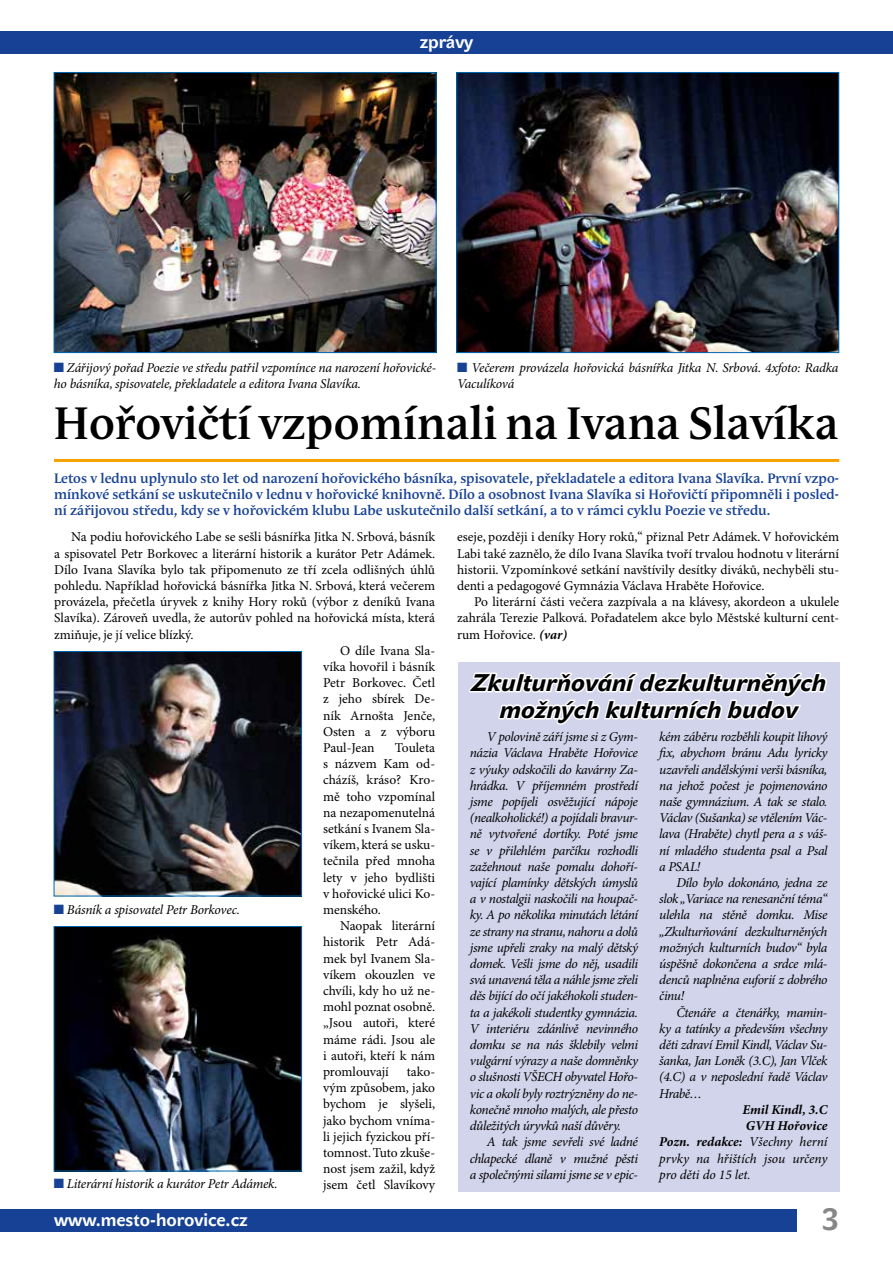
<style>
.page{position:relative;width:893px;height:1263px;background:#fff}
.page>*{position:absolute;margin:0;border:0;box-sizing:border-box;transform-origin:0 0}
.t1{font:700 45px "Andulka Book Pro";color:#000}
.t2{font:700 30px "Abc Green";color:#878787}
.t3{font:24px/27px "Abc Green Logo";letter-spacing:.01em;color:#000;text-align:center}
.t4{font:700 18px "Abc Green";color:#fff}
.t5{font:italic 13.5px/16.2px "Minion Pro";letter-spacing:-.025em;color:#000;text-align:justify}
.t6{font:13.5px/16.2px "Minion Pro";color:#000;text-align:justify}
.t7{font:700 13.5px/16.2px "Andulka Book Pro";color:#164194;text-align:justify}
.t8{font:italic 700 13.5px "Minion Pro";letter-spacing:-.005em;color:#000}
.t9{font:italic 13.5px "Minion Pro";letter-spacing:-.005em;color:#000}
.s1{color:#164194}
.s2{font-weight:700;font-style:italic}
.s3{font-weight:400}
</style>
<div class="page">
<div style="left:0;top:31px;width:893px;height:22px;background:#164194"></div>
<div style="left:0;top:1209px;width:796px;height:22px;background:#164194"></div>
<hr style="left:54px;top:459px;width:785px;height:3px;background:#f6a200">
<div style="left:458px;top:662px;width:381px;height:530px;background:#d2d4ec"></div>
<svg style="left:469px;top:672px;width:358px;height:53px"></svg>
<img style="left:458px;top:74px;width:379px;height:277px">
<div style="left:456px;top:72px;width:383px;height:281px;border:1px solid #0068b3"></div>
<img style="left:56px;top:74px;width:378px;height:277px">
<div style="left:54px;top:72px;width:382px;height:281px;border:1px solid #0068b3"></div>
<img style="left:56px;top:653px;width:244px;height:241px">
<div style="left:54px;top:651px;width:248px;height:245px;border:1px solid #0068b3"></div>
<img style="left:56px;top:928px;width:244px;height:241px">
<div style="left:54px;top:926px;width:248px;height:245px;border:1px solid #0068b3"></div>
<h3 class="t4" style="left:420px;top:31px;width:55px">zprávy</h3>
<p class="t5" style="left:54px;top:360px;width:384px"><span class="s1">■</span> Zářijový pořad Poezie ve středu patřil vzpomínce na narození hořovické&shy;ho básníka, spisovatele, překladatele a editora Ivana Slavíka.</p>
<p class="t5" style="left:457px;top:360px;width:383px"><span class="s1">■</span> Večerem provázela hořovická básnířka Jitka N. Srbová. 4xfoto: Radka<br>Vaculíková</p>
<h1 class="t1" style="left:54px;top:397px;width:786px">Hořovičtí vzpomínali na Ivana Slavíka</h1>
<p class="t7" style="left:54px;top:470px;width:786px">Letos v lednu uplynulo sto let od narození hořovického básníka, spisovatele, překladatele a editora Ivana Slavíka. První vzpo&shy;mínkové setkání se uskutečnilo v lednu v hořovické knihovně. Dílo a osobnost Ivana Slavíka si Hořovičtí připomněli i posled&shy;ní zářijovou středu, kdy se v hořovickém klubu Labe uskutečnilo další setkání, a to v rámci cyklu Poezie ve středu.</p>
<p class="t6" style="left:71px;top:529px;width:365px">Na podiu hořovického Labe se sešli básnířka Jitka N. Srbová, básník</p>
<p class="t6" style="left:54px;top:546px;width:382px">a spisovatel Petr Borkovec a literární historik a kurátor Petr Adámek.</p>
<p class="t6" style="left:54px;top:562px;width:382px">Dílo Ivana Slavíka bylo tak připomenuto ze tří zcela odlišných úhlů</p>
<p class="t6" style="left:54px;top:578px;width:382px">pohledu. Například hořovická básnířka Jitka N. Srbová, která večerem</p>
<p class="t6" style="left:54px;top:594px;width:382px">provázela, přečetla úryvek z knihy Hory roků (výbor z deníků Ivana</p>
<p class="t6" style="left:54px;top:610px;width:382px">Slavíka). Zároveň uvedla, že autorův pohled na hořovická místa, která</p>
<p class="t6" style="left:54px;top:627px;width:141px">zmiňuje, je jí velice blízký.</p>
<p class="t6" style="left:340px;top:643px;width:97px">O díle Ivana Sla-</p>
<p class="t6" style="left:323px;top:659px;width:114px">víka hovořil i básník</p>
<p class="t6" style="left:323px;top:675px;width:114px">Petr Borkovec. Četl</p>
<p class="t6" style="left:323px;top:691px;width:114px">z jeho sbírek De-</p>
<p class="t6" style="left:323px;top:708px;width:114px">ník Arnošta Jenče,</p>
<p class="t6" style="left:323px;top:724px;width:114px">Osten a z výboru</p>
<p class="t6" style="left:323px;top:740px;width:53px">Paul-Jean</p>
<p class="t6" style="left:323px;top:740px;width:114px;text-indent:72px">Touleta s názvem Kam od&shy;cházíš, kráso? Kro&shy;mě toho vzpomínal na nezapomenutelná setkání s Ivanem Sla&shy;víkem, která se usku&shy;tečnila před mnoha lety v jeho bydlišti v hořovické ulici Ko&shy;menského.</p>
<p class="t6" style="left:323px;top:918px;width:114px;text-indent:17px">Naopak literární historik Petr Adá&shy;mek byl Ivanem Sla&shy;víkem okouzlen ve chvíli, kdy ho už ne&shy;mohl poznat osobně. „Jsou autoři, které máme rádi. Jsou ale i autoři, kteří k nám promlouvají</p>
<p class="t5" style="left:54px;top:902px;width:187px"><span class="s1">■</span> Básník a spisovatel Petr Borkovec.</p>
<p class="t6" style="left:323px;top:1064px;width:114px;text-indent:84px">tako&shy;vým způsobem, jako bychom je slyšeli, jako bychom vníma&shy;li jejich fyzickou pří&shy;tomnost. Tuto zkuše&shy;nost jsem zažil, když jsem četl Slavíkovy</p>
<p class="t5" style="left:54px;top:1176px;width:225px"><span class="s1">■</span> Literární historik a kurátor Petr Adámek.</p>
<p class="t6" style="left:457px;top:529px;width:384px">eseje, později i deníky Hory roků,“ přiznal Petr Adámek. V hořovickém Labi také zaznělo, že dílo Ivana Slavíka tvoří trvalou hodnotu v literární historii. Vzpomínkové setkání navštívily desítky diváků, nechyběli stu&shy;denti a pedagogové Gymnázia Václava Hraběte Hořovice.</p>
<p class="t6" style="left:457px;top:594px;width:384px;text-indent:17px">Po literární části večera zazpívala a na klávesy, akordeon a ukulele zahrála Terezie Palková. Pořadatelem akce bylo Městské kulturní cent&shy;rum Hořovice. <span class="s2">(var)</span></p>
<h3 class="t3" style="left:471px;top:670px;width:356px">Zkulturňování dezkulturněných možných kulturních budov</h3>
<p class="t5" style="left:470px;top:729px;width:170px;text-indent:17px">V polovině září jsme si z Gym&shy;názia Václava Hraběte Hořovice z výuky odskočili do kavárny Za&shy;hrádka. V příjemném prostředí jsme popíjeli osvěžující nápoje (nealkoholické!) a pojídali bravur&shy;ně vytvořené dortíky. Poté jsme se v přilehlém parčíku rozhodli zažehnout naše pomalu dohoří&shy;vající plamínky dětských úmyslů a v nostalgii naskočili na houpač&shy;ky. A po několika minutách létání ze strany na stranu, nahoru a dolů jsme upřeli zraky na malý dětský domek. Vešli jsme do něj, usadili svá unavená těla a náhle jsme zřeli děs bijící do očí jakéhokoli studen&shy;ta a jakékoli studentky gymnázia.<br>V interiéru zdánlivě nevinného domku se na nás šklebily velmi vulgární výrazy a naše domněnky o slušnosti VŠECH obyvatel Hořo&shy;vic a okolí byly roztrýzněny do ne&shy;konečně mnoho malých, ale přesto důležitých úryvků naší důvěry.</p>
<p class="t5" style="left:470px;top:1134px;width:170px;text-indent:17px">A tak jsme sevřeli své ladné chlapecké dlaně v mužné pěsti a společnými silami jsme se v epic-</p>
<p class="t5" style="left:659px;top:729px;width:170px">kém záběru rozběhli koupit lihový fix, abychom bránu Adu lyricky uzavřeli andělskými verši básníka, na jehož počest je pojmenováno naše gymnázium. A tak se stalo.<br>Václav (Sušanka) se vtělením Vác&shy;lava (Hraběte) chytl pera a s váš&shy;ní mladého studenta psal a Psal a PSAL!</p>
<p class="t5" style="left:659px;top:875px;width:170px;text-indent:17px">Dílo bylo dokonáno, jedna ze slok „Variace na renesanční téma“ ulehla na stěně domku. Mise „Zkulturňování dezkulturněných možných kulturních budov“ byla úspěšně dokončena a srdce mlá&shy;denců naplněna euforií z dobrého činu!</p>
<p class="t5" style="left:659px;top:1005px;width:170px;text-indent:17px">Čtenáře a čtenářky, mamin&shy;ky a tatínky a především všechny děti zdraví Emil Kindl, Václav Su&shy;šanka, Jan Loněk (3.C), Jan Vlček (4.C) a v neposlední řadě Václav Hrabě…</p>
<p class="t8" style="left:742px;top:1101px;width:86px">Emil Kindl, 3.C</p>
<p class="t8" style="left:746px;top:1118px;width:83px">GVH Hořovice</p>
<p class="t8" style="left:659px;top:1134px;width:170px">Pozn. redakce: <span class="s3">Všechny herní</span></p>
<p class="t9" style="left:659px;top:1150px;width:170px">prvky na hřištích jsou určeny</p>
<p class="t9" style="left:659px;top:1166px;width:93px">pro děti do 15 let.</p>
<h3 class="t4" style="left:54px;top:1209px;width:195px">www.mesto-horovice.cz</h3>
<h2 class="t2" style="left:822px;top:1202px;width:19px">3</h2>
</div>
